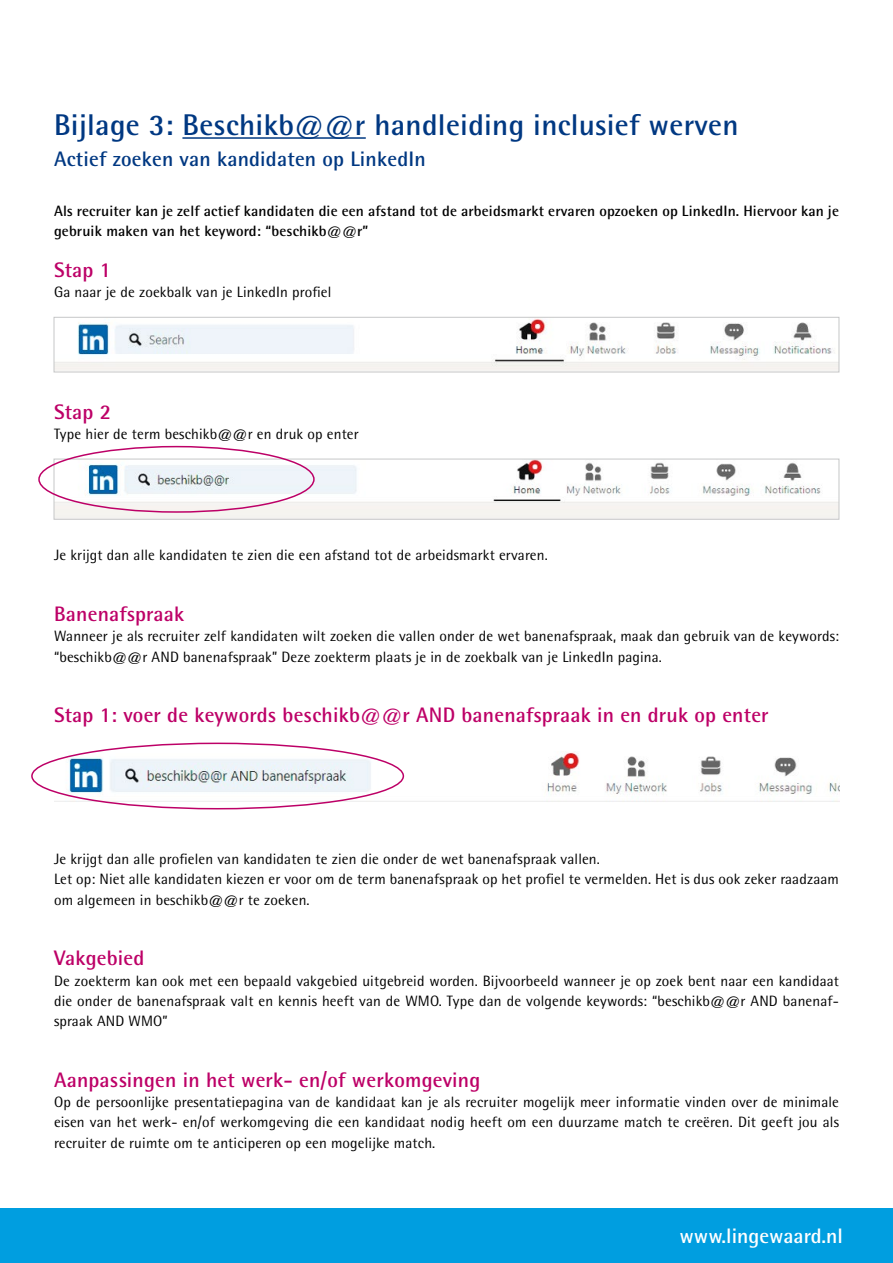
<style>
.page{position:relative;width:893px;height:1263px;background:#fff}
.page>*{position:absolute;margin:0;border:0;box-sizing:border-box;transform-origin:0 0}
.Grote_kop_blauw{font:700 30px "Rotis Semi Sans";letter-spacing:.01em;color:#003882}
.Kleine_kop_roze{font:700 21px "Rotis Semi Sans";letter-spacing:.01em;color:#bd0067}
.lager{font:700 21px "Rotis Semi Sans";letter-spacing:.01em;color:#003882}
.t1{font:700 21px "Rotis Semi Sans";color:#fff}
.platte_tekst_zwart{font:15px/20.2px "Rotis Semi Sans";letter-spacing:.01em;color:#000}
.bold{font:700 15px/20.2px "Rotis Semi Sans";letter-spacing:.01em;color:#000}
</style>
<div class="page">
<div style="left:0;top:1209px;width:893px;height:54px;background:#009ee0"></div>
<img style="left:56px;top:319px;width:781px;height:51px">
<div style="left:54px;top:317px;width:785px;height:55px;border:1px solid #c6c7c8"></div>
<img style="left:56px;top:461px;width:781px;height:57px">
<div style="left:54px;top:459px;width:785px;height:61px;border:1px solid #c6c7c8"></div>
<div style="left:38px;top:446px;width:277px;height:67px;border:2px solid #bd0067;border-radius:50%"></div>
<img style="left:54px;top:752px;width:785px;height:51px">
<div style="left:31px;top:743px;width:373px;height:66px;border:2px solid #bd0067;border-radius:50%"></div>
<hr style="left:182px;top:137px;width:184px;height:2px;background:#003882">
<h2 class="Grote_kop_blauw" style="left:54px;top:106px;width:686px">Bijlage 3: Beschikb@@r handleiding inclusief werven</h2>
<h3 class="lager" style="left:54px;top:146px;width:373px">Actief zoeken van kandidaten op LinkedIn</h3>
<p class="bold" style="left:54px;top:201px;width:786px">Als recruiter kan je zelf actief kandidaten die een afstand tot de arbeidsmarkt ervaren opzoeken op LinkedIn. Hiervoor kan je gebruik maken van het keyword: “beschikb@@r”</p>
<h3 class="Kleine_kop_roze" style="left:54px;top:257px;width:59px">Stap 1</h3>
<p class="platte_tekst_zwart" style="left:54px;top:282px;width:279px">Ga naar je de zoekbalk van je LinkedIn profiel</p>
<h3 class="Kleine_kop_roze" style="left:54px;top:398px;width:59px">Stap 2</h3>
<p class="platte_tekst_zwart" style="left:54px;top:423px;width:306px">Type hier de term beschikb@@r en druk op enter</p>
<p class="platte_tekst_zwart" style="left:54px;top:545px;width:495px">Je krijgt dan alle kandidaten te zien die een afstand tot de arbeidsmarkt ervaren.</p>
<h3 class="Kleine_kop_roze" style="left:54px;top:601px;width:132px">Banenafspraak</h3>
<p class="platte_tekst_zwart" style="left:54px;top:626px;width:787px">Wanneer je als recruiter zelf kandidaten wilt zoeken die vallen onder de wet banenafspraak, maak dan gebruik van de keywords: “beschikb@@r AND banenafspraak” Deze zoekterm plaats je in de zoekbalk van je LinkedIn pagina.</p>
<h3 class="Kleine_kop_roze" style="left:54px;top:702px;width:716px">Stap 1: voer de keywords beschikb@@r AND banenafspraak in en druk op enter</h3>
<p class="platte_tekst_zwart" style="left:54px;top:849px;width:547px">Je krijgt dan alle profielen van kandidaten te zien die onder de wet banenafspraak vallen.</p>
<p class="platte_tekst_zwart" style="left:54px;top:869px;width:786px">Let op: Niet alle kandidaten kiezen er voor om de term banenafspraak op het profiel te vermelden. Het is dus ook zeker raadzaam om algemeen in beschikb@@r te zoeken.</p>
<h3 class="Kleine_kop_roze" style="left:54px;top:945px;width:92px">Vakgebied</h3>
<p class="platte_tekst_zwart" style="left:54px;top:970px;width:786px;text-align:justify">De zoekterm kan ook met een bepaald vakgebied uitgebreid worden. Bijvoorbeeld wanneer je op zoek bent naar een kandidaat die onder de banenafspraak valt en kennis heeft van de WMO. Type dan de volgende keywords: “beschikb@@r AND banenaf&shy;spraak AND WMO”</p>
<h3 class="Kleine_kop_roze" style="left:54px;top:1067px;width:428px">Aanpassingen in het werk- en/of werkomgeving</h3>
<p class="platte_tekst_zwart" style="left:54px;top:1092px;width:786px;text-align:justify">Op de persoonlijke presentatiepagina van de kandidaat kan je als recruiter mogelijk meer informatie vinden over de minimale eisen van het werk- en/of werkomgeving die een kandidaat nodig heeft om een duurzame match te creëren. Dit geeft jou als recruiter de ruimte om te anticiperen op een mogelijke match.</p>
<h2 class="t1" style="left:679px;top:1223px;width:165px">www.lingewaard.nl</h2>
</div>
